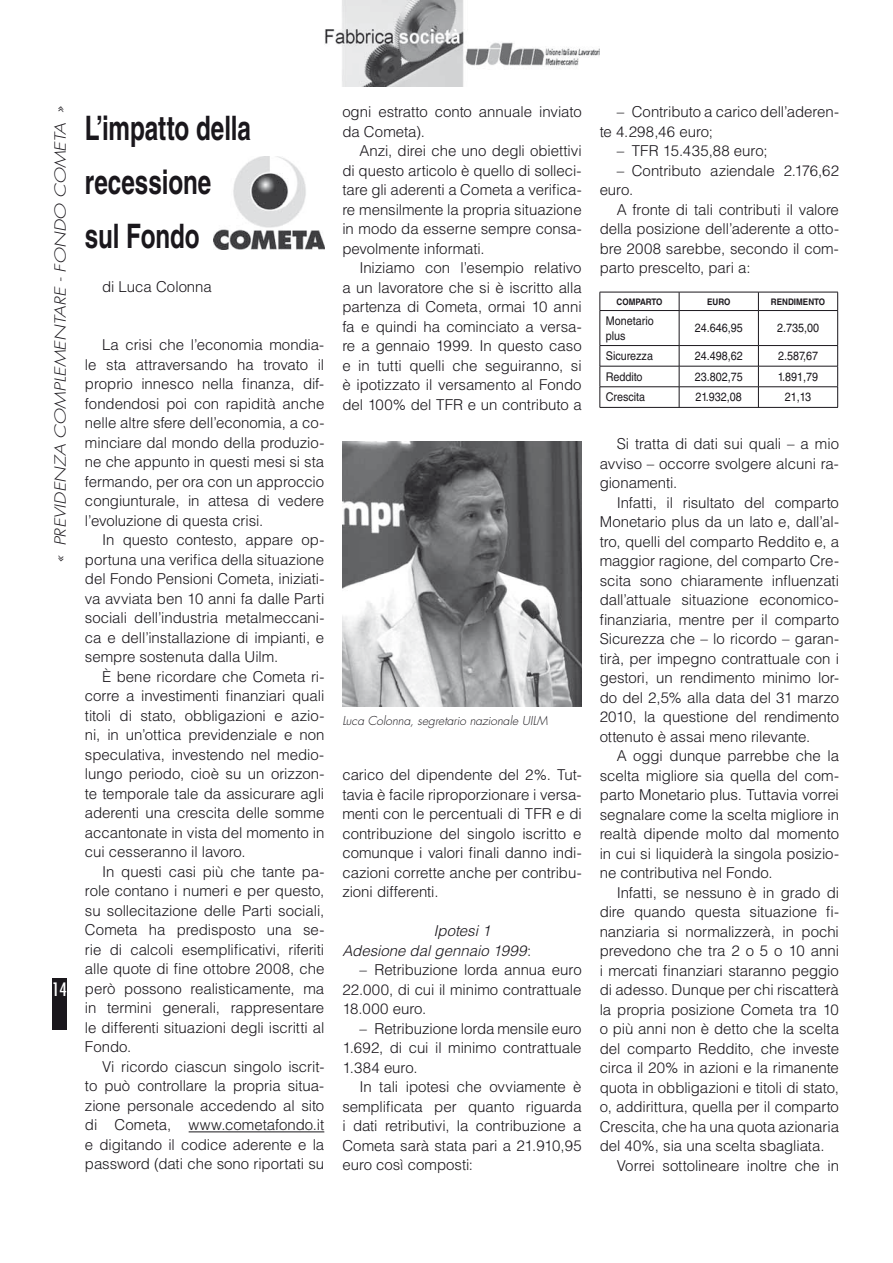
<style>
.page{position:relative;width:893px;height:1263px;background:#fff}
.page>*{position:absolute;margin:0;border:0;box-sizing:border-box;transform-origin:0 0}
.t1{font:700 33.75px/54px "Helvetica LT Std";letter-spacing:-.005em;color:#1a171c;scale:.72 1}
.t2{font:condensed 18px "Futura Std";color:#fff}
.t3{font:300 15px/19.5px "Helvetica LT Std";color:#1a171c;text-align:justify}
.t4{font:italic 300 15px "Futura Std";color:#1a171c;scale:1.25 1}
.t5{font:italic 300 15px/19.5px "Helvetica LT Std";color:#1a171c}
.t6{font:12px/14.4px "Helvetica LT Std";color:#1a171c;scale:.9 1}
.t7{font:italic 300 12px "Futura Std";letter-spacing:.005em;color:#1a171c}
.t8{font:700 9px "Helvetica LT Std";color:#1a171c;scale:.9 1}
.s1{font-style:normal}
</style>
<div class="page">
<img style="left:325px;top:0;width:274px;height:86px">
<hr style="left:600px;top:292px;width:79px;height:1px;background:#1a171c">
<svg style="left:599px;top:292px;width:1px;height:18px"></svg>
<hr style="left:679px;top:292px;width:79px;height:1px;background:#1a171c">
<svg style="left:679px;top:292px;width:1px;height:18px"></svg>
<hr style="left:758px;top:292px;width:80px;height:1px;background:#1a171c">
<svg style="left:758px;top:292px;width:1px;height:18px"></svg>
<svg style="left:837px;top:292px;width:1px;height:18px"></svg>
<hr style="left:600px;top:310px;width:79px;height:1px;background:#1a171c">
<hr style="left:599px;top:311px;width:1px;height:34px;background:#1a171c">
<hr style="left:679px;top:310px;width:79px;height:1px;background:#1a171c">
<hr style="left:679px;top:311px;width:1px;height:34px;background:#1a171c">
<hr style="left:758px;top:310px;width:80px;height:1px;background:#1a171c">
<hr style="left:758px;top:311px;width:1px;height:34px;background:#1a171c">
<hr style="left:837px;top:311px;width:1px;height:34px;background:#1a171c">
<hr style="left:600px;top:345px;width:79px;height:1px;background:#1a171c">
<hr style="left:679px;top:345px;width:79px;height:1px;background:#1a171c">
<hr style="left:758px;top:345px;width:80px;height:1px;background:#1a171c">
<hr style="left:600px;top:366px;width:79px;height:1px;background:#1a171c">
<hr style="left:679px;top:366px;width:79px;height:1px;background:#1a171c">
<hr style="left:758px;top:366px;width:80px;height:1px;background:#1a171c">
<hr style="left:600px;top:387px;width:79px;height:1px;background:#1a171c">
<svg style="left:599px;top:346px;width:1px;height:61px"></svg>
<hr style="left:679px;top:387px;width:79px;height:1px;background:#1a171c">
<svg style="left:679px;top:346px;width:1px;height:61px"></svg>
<hr style="left:758px;top:387px;width:80px;height:1px;background:#1a171c">
<svg style="left:758px;top:346px;width:1px;height:61px"></svg>
<svg style="left:837px;top:346px;width:1px;height:61px"></svg>
<hr style="left:600px;top:407px;width:238px;height:1px;background:#1a171c">
<div style="left:52px;top:978px;width:15px;height:51px;background:#1a171c"></div>
<hr style="left:189px;top:1132px;width:135px;height:1px;background:#1a171c">
<img style="left:214px;top:156px;width:110px;height:93px">
<img style="left:342px;top:441px;width:240px;height:265px">
<p class="t4" style="left:53px;top:563px;width:367px;rotate:-90deg">« PREVIDENZA COMPLEMENTARE - FONDO COMETA »</p>
<p class="t2" style="left:52px;top:979px;width:16px">14</p>
<h1 class="t1" style="left:85px;top:104px;width:232px">L’impatto della recessione sul Fondo</h1>
<p class="t3" style="left:102px;top:278px;width:111px">di Luca Colonna</p>
<p class="t3" style="left:85px;top:337px;width:241px;text-indent:17px">La crisi che l’economia mondia&shy;le sta attraversando ha trovato il proprio innesco nella finanza, dif&shy;fondendosi poi con rapidità anche nelle altre sfere dell’economia, a co&shy;minciare dal mondo della produzio&shy;ne che appunto in questi mesi si sta fermando, per ora con un approccio congiunturale, in attesa di vedere l’evoluzione di questa crisi.</p>
<p class="t3" style="left:85px;top:532px;width:241px;text-indent:17px">In questo contesto, appare op&shy;portuna una verifica della situazione del Fondo Pensioni Cometa, iniziati&shy;va avviata ben 10 anni fa dalle Parti sociali dell’industria metalmeccani&shy;ca e dell’installazione di impianti, e sempre sostenuta dalla Uilm.</p>
<p class="t3" style="left:85px;top:668px;width:241px;text-indent:17px">È bene ricordare che Cometa ri&shy;corre a investimenti finanziari quali titoli di stato, obbligazioni e azio&shy;ni, in un’ottica previdenziale e non speculativa, investendo nel medio&shy;lungo periodo, cioè su un orizzon&shy;te temporale tale da assicurare agli aderenti una crescita delle somme accantonate in vista del momento in cui cesseranno il lavoro.</p>
<p class="t3" style="left:85px;top:863px;width:241px;text-indent:17px">In questi casi più che tante pa&shy;role contano i numeri e per questo, su sollecitazione delle Parti sociali, Cometa ha predisposto una se&shy;rie di calcoli esemplificativi, riferiti alle quote di fine ottobre 2008, che però possono realisticamente, ma in termini generali, rappresentare le differenti situazioni degli iscritti al Fondo.</p>
<p class="t3" style="left:85px;top:1058px;width:241px;text-indent:17px">Vi ricordo ciascun singolo iscrit&shy;to può controllare la propria situa&shy;zione personale accedendo al sito di Cometa, www.cometafondo.it e digitando il codice aderente e la password (dati che sono riportati su</p>
<p class="t3" style="left:342px;top:103px;width:241px">ogni estratto conto annuale inviato da Cometa).</p>
<p class="t3" style="left:342px;top:142px;width:241px;text-indent:17px">Anzi, direi che uno degli obiettivi di questo articolo è quello di solleci&shy;tare gli aderenti a Cometa a verifica&shy;re mensilmente la propria situazione in modo da esserne sempre consa&shy;pevolmente informati.</p>
<p class="t3" style="left:342px;top:259px;width:241px;text-indent:17px">Iniziamo con l’esempio relativo a un lavoratore che si è iscritto alla partenza di Cometa, ormai 10 anni fa e quindi ha cominciato a versa&shy;re a gennaio 1999. In questo caso e in tutti quelli che seguiranno, si è ipotizzato il versamento al Fondo del 100% del TFR e un contributo a</p>
<p class="t7" style="left:342px;top:715px;width:207px">Luca Colonna, segretario nazionale UILM</p>
<p class="t3" style="left:342px;top:766px;width:241px">carico del dipendente del 2%. Tut&shy;tavia è facile riproporzionare i versa&shy;menti con le percentuali di TFR e di contribuzione del singolo iscritto e comunque i valori finali danno indi&shy;cazioni corrette anche per contribu&shy;zioni differenti.</p>
<p class="t5" style="left:342px;top:922px;width:190px;text-indent:91px">Ipotesi 1<br>Adesione dal gennaio 1999<span class="s1">:</span></p>
<p class="t3" style="left:342px;top:961px;width:241px;text-indent:17px">– Retribuzione lorda annua euro 22.000, di cui il minimo contrattuale 18.000 euro.</p>
<p class="t3" style="left:342px;top:1020px;width:241px;text-indent:17px">– Retribuzione lorda mensile euro 1.692, di cui il minimo contrattuale 1.384 euro.</p>
<p class="t3" style="left:342px;top:1078px;width:241px;text-indent:17px">In tali ipotesi che ovviamente è semplificata per quanto riguarda i dati retributivi, la contribuzione a Cometa sarà stata pari a 21.910,95 euro così composti:</p>
<p class="t3" style="left:600px;top:103px;width:241px;text-indent:17px">– Contributo a carico dell’aderen&shy;te 4.298,46 euro;</p>
<p class="t3" style="left:617px;top:142px;width:152px">– TFR 15.435,88 euro;</p>
<p class="t3" style="left:600px;top:162px;width:241px;text-indent:17px">– Contributo aziendale 2.176,62 euro.</p>
<p class="t3" style="left:600px;top:201px;width:241px;text-indent:17px">A fronte di tali contributi il valore della posizione dell’aderente a otto&shy;bre 2008 sarebbe, secondo il com&shy;parto prescelto, pari a:</p>
<p class="t8" style="left:616px;top:298px;width:53px">COMPARTO</p>
<p class="t8" style="left:707px;top:298px;width:27px">EURO</p>
<p class="t8" style="left:771px;top:298px;width:62px">RENDIMENTO</p>
<p class="t6" style="left:606px;top:315px;width:55px">Monetario plus</p>
<p class="t6" style="left:695px;top:322px;width:55px">24.646,95</p>
<p class="t6" style="left:777px;top:322px;width:48px">2.735,00</p>
<p class="t6" style="left:606px;top:350px;width:54px">Sicurezza</p>
<p class="t6" style="left:695px;top:350px;width:55px">24.498,62</p>
<p class="t6" style="left:778px;top:350px;width:46px">2.587,67</p>
<p class="t6" style="left:606px;top:370px;width:42px">Reddito</p>
<p class="t6" style="left:695px;top:370px;width:55px">23.802,75</p>
<p class="t6" style="left:778px;top:370px;width:46px">1.891,79</p>
<p class="t6" style="left:606px;top:391px;width:45px">Crescita</p>
<p class="t6" style="left:695px;top:391px;width:53px">21.932,08</p>
<p class="t6" style="left:785px;top:391px;width:31px">21,13</p>
<p class="t3" style="left:600px;top:435px;width:241px;text-indent:17px">Si tratta di dati sui quali – a mio avviso – occorre svolgere alcuni ra&shy;gionamenti.</p>
<p class="t3" style="left:600px;top:494px;width:241px;text-indent:17px">Infatti, il risultato del comparto Monetario plus da un lato e, dall’al&shy;tro, quelli del comparto Reddito e, a maggior ragione, del comparto Cre&shy;scita sono chiaramente influenzati dall’attuale situazione economico&shy;finanziaria, mentre per il comparto Sicurezza che – lo ricordo – garan&shy;tirà, per impegno contrattuale con i gestori, un rendimento minimo lor&shy;do del 2,5% alla data del 31 marzo 2010, la questione del rendimento ottenuto è assai meno rilevante.</p>
<p class="t3" style="left:600px;top:747px;width:241px;text-indent:17px">A oggi dunque parrebbe che la scelta migliore sia quella del com&shy;parto Monetario plus. Tuttavia vorrei segnalare come la scelta migliore in realtà dipende molto dal momento in cui si liquiderà la singola posizio&shy;ne contributiva nel Fondo.</p>
<p class="t3" style="left:617px;top:884px;width:224px">Infatti, se nessuno è in grado di</p>
<p class="t3" style="left:600px;top:903px;width:241px">dire quando questa situazione fi-</p>
<p class="t3" style="left:600px;top:923px;width:241px">nanziaria si normalizzerà, in pochi</p>
<p class="t3" style="left:600px;top:942px;width:241px">prevedono che tra 2 o 5 o 10 anni</p>
<p class="t3" style="left:600px;top:962px;width:241px">i mercati finanziari staranno peggio</p>
<p class="t3" style="left:600px;top:981px;width:241px">di adesso. Dunque per chi riscatterà</p>
<p class="t3" style="left:600px;top:1001px;width:241px">la propria posizione Cometa tra 10</p>
<p class="t3" style="left:600px;top:1020px;width:241px">o più anni non è detto che la scelta</p>
<p class="t3" style="left:600px;top:1040px;width:241px">del comparto Reddito, che investe</p>
<p class="t3" style="left:600px;top:1059px;width:241px">circa il 20% in azioni e la rimanente</p>
<p class="t3" style="left:600px;top:1079px;width:241px">quota in obbligazioni e titoli di stato,</p>
<p class="t3" style="left:600px;top:1098px;width:241px">o, addirittura, quella per il comparto</p>
<p class="t3" style="left:600px;top:1118px;width:241px">Crescita, che ha una quota azionaria</p>
<p class="t3" style="left:600px;top:1137px;width:226px">del 40%, sia una scelta sbagliata.</p>
<p class="t3" style="left:617px;top:1157px;width:224px">Vorrei sottolineare inoltre che in</p>
</div>
